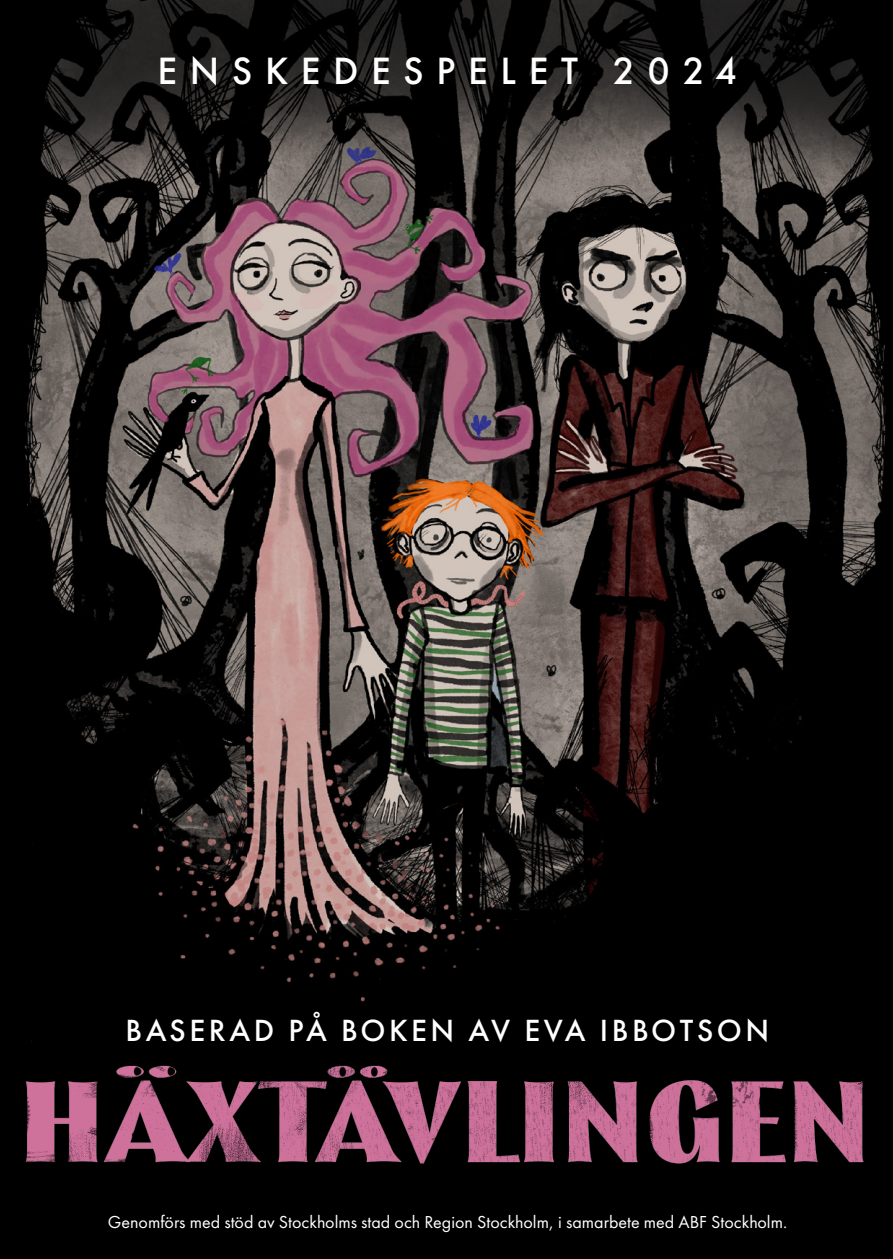
<style>
.page{position:relative;width:893px;height:1259px;background:#fff}
.page>*{position:absolute;margin:0;border:0;box-sizing:border-box;transform-origin:0 0}
.t1{font:500 39.6px "Futura PT";letter-spacing:.32em;color:#fff}
.t2{font:500 31.8px "Futura PT";letter-spacing:.11em;color:#fff}
.t3{font:18px "Futura PT";color:#fff}
</style>
<div class="page">
<img style="left:0;top:0;width:893px;height:1259px">
<img style="left:4px;top:1046px;width:881px;height:134px">
<p class="t1" style="left:158px;top:47px;width:581px">ENSKEDESPELET 2024</p>
<p class="t2" style="left:126px;top:1011px;width:645px">BASERAD PÅ BOKEN AV EVA IBBOTSON</p>
<p class="t3" style="left:108px;top:1211px;width:681px">Genomförs med stöd av Stockholms stad och Region Stockholm, i samarbete med ABF Stockholm.</p>
</div>
